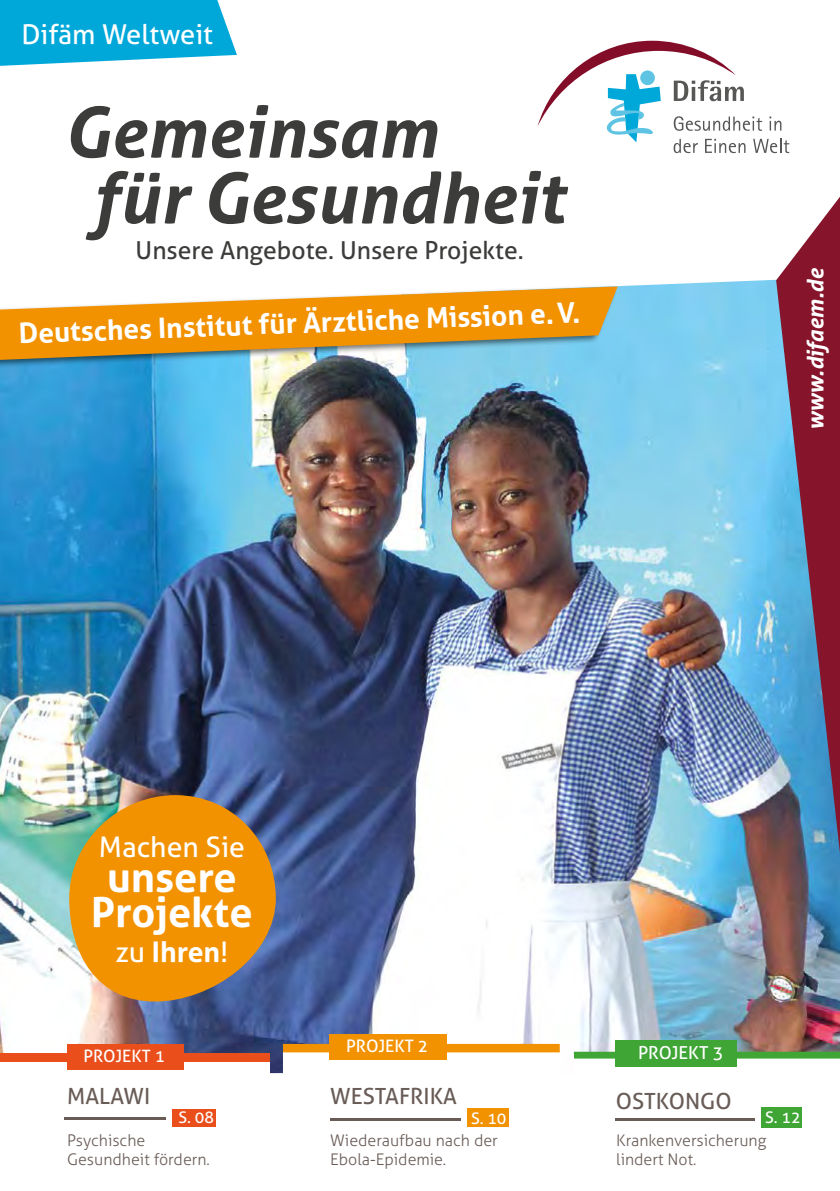
<style>
.page{position:relative;width:840px;height:1191px;background:#fff}
.page>*{position:absolute;margin:0;border:0;box-sizing:border-box;transform-origin:0 0}
.t1{font:italic 700 70.4px/65.8px "Aller";color:#3c3c3b}
.t2{font:700 41.4px/34.8px "Aller";color:#fff;text-align:center}
.t3{font:28.4px "Aller";color:#fff}
.t4{font:700 28.4px "Aller";color:#fff}
.t5{font:700 28px "Aller";color:#fff}
.t6{font:27.2px "Aller";color:#fff}
.t7{font:24.8px "Aller";color:#3c3c3b}
.t8{font:italic 700 22.4px "Aller";color:#fff}
.t9{font:22.2px "Aller";color:#695c57}
.t10{font:18px "Aller";color:#fff}
.t11{font:17.2px "Aller";color:#fff}
.t12{font:17px "Aller";color:#fff}
.t13{font:300 16px/19.2px "Aller";color:#695c57}
.t14{font:16px "Aller";color:#fff}
.t15{font:14px "Aller";color:#3c3c3b}
.s1{font-weight:400}
</style>
<div class="page">
<img style="left:0;top:279px;width:839px;height:794px">
<svg style="left:537px;top:41px;width:251px;height:112px"></svg>
<svg style="left:0;top:0;width:237px;height:66px;background:#1db2de"></svg>
<svg style="left:775px;top:198px;width:64px;height:655px;background:#776583"></svg>
<svg style="left:69px;top:795px;width:207px;height:206px;background:#d79023"></svg>
<div style="left:283px;top:1051px;width:276px;height:140px;background:#fff"></div>
<div style="left:283px;top:1044px;width:276px;height:8px;background:#f39200"></div>
<div style="left:329px;top:1034px;width:117px;height:25px;background:#f39200"></div>
<hr style="left:329px;top:1118px;width:131px;height:2px;background:#695c57">
<div style="left:467px;top:1108px;width:41px;height:19px;background:#f39200"></div>
<div style="left:573px;top:1055px;width:266px;height:136px;background:#fff"></div>
<div style="left:573px;top:1051px;width:266px;height:7px;background:#3fa535"></div>
<div style="left:614px;top:1039px;width:122px;height:27px;background:#3fa535"></div>
<hr style="left:614px;top:1117px;width:140px;height:3px;background:#695c57">
<div style="left:760px;top:1107px;width:41px;height:20px;background:#3fa535"></div>
<div style="left:0;top:1061px;width:269px;height:130px;background:#fff"></div>
<div style="left:172px;top:1108px;width:44px;height:18px;background:#e94e1b"></div>
<div style="left:0;top:1053px;width:269px;height:8px;background:#e94e1b"></div>
<div style="left:67px;top:1043px;width:116px;height:26px;background:#e94e1b"></div>
<hr style="left:64px;top:1117px;width:102px;height:2px;background:#695c57">
<div style="left:0;top:284px;width:618px;height:85px;background:#000;opacity:.54"></div>
<svg style="left:0;top:286px;width:617px;height:74px;fill:#f39200"></svg>
<h3 class="t6" style="left:21px;top:17px;width:193px">Difäm Weltweit</h3>
<h1 class="t1" style="left:93px;top:99px;width:472px;text-indent:-29px">Gemeinsam<br>für Gesundheit</h1>
<h3 class="t7" style="left:136px;top:235px;width:389px">Unsere Angebote. Unsere Projekte.</h3>
<h3 class="t5" style="left:18px;top:315px;width:563px;rotate:-2deg">Deutsches Institut für Ärztliche Mission e. V.</h3>
<h3 class="t8" style="left:801px;top:430px;width:164px;rotate:-90deg">www.difaem.de</h3>
<h3 class="t3" style="left:99px;top:830px;width:147px">Machen Sie</h3>
<h2 class="t2" style="left:91px;top:859px;width:163px">unsere<br>Projekte</h2>
<h3 class="t4" style="left:115px;top:934px;width:114px"><span class="s1">zu</span> Ihren<span class="s1">!</span></h3>
<p class="t12" style="left:84px;top:1045px;width:83px">PROJEKT 1</p>
<h3 class="t9" style="left:67px;top:1083px;width:84px">MALAWI</h3>
<p class="t14" style="left:178px;top:1107px;width:37px">S. 08</p>
<p class="t13" style="left:67px;top:1130px;width:144px">Psychische<br>Gesundheit fördern.</p>
<p class="t11" style="left:346px;top:1035px;width:83px">PROJEKT 2</p>
<h3 class="t9" style="left:330px;top:1082px;width:128px">WESTAFRIKA</h3>
<p class="t13" style="left:330px;top:1130px;width:169px">Wiederaufbau nach der<br>Ebola-Epidemie.</p>
<p class="t14" style="left:471px;top:1108px;width:37px">S. 10</p>
<p class="t15" style="left:412px;top:1155px;width:10px">1</p>
<p class="t10" style="left:637px;top:1041px;width:87px">PROJEKT 3</p>
<h3 class="t9" style="left:615px;top:1087px;width:117px">OSTKONGO</h3>
<p class="t14" style="left:764px;top:1108px;width:37px">S. 12</p>
<p class="t13" style="left:616px;top:1130px;width:151px">Krankenversicherung lindert Not.</p>
</div>
